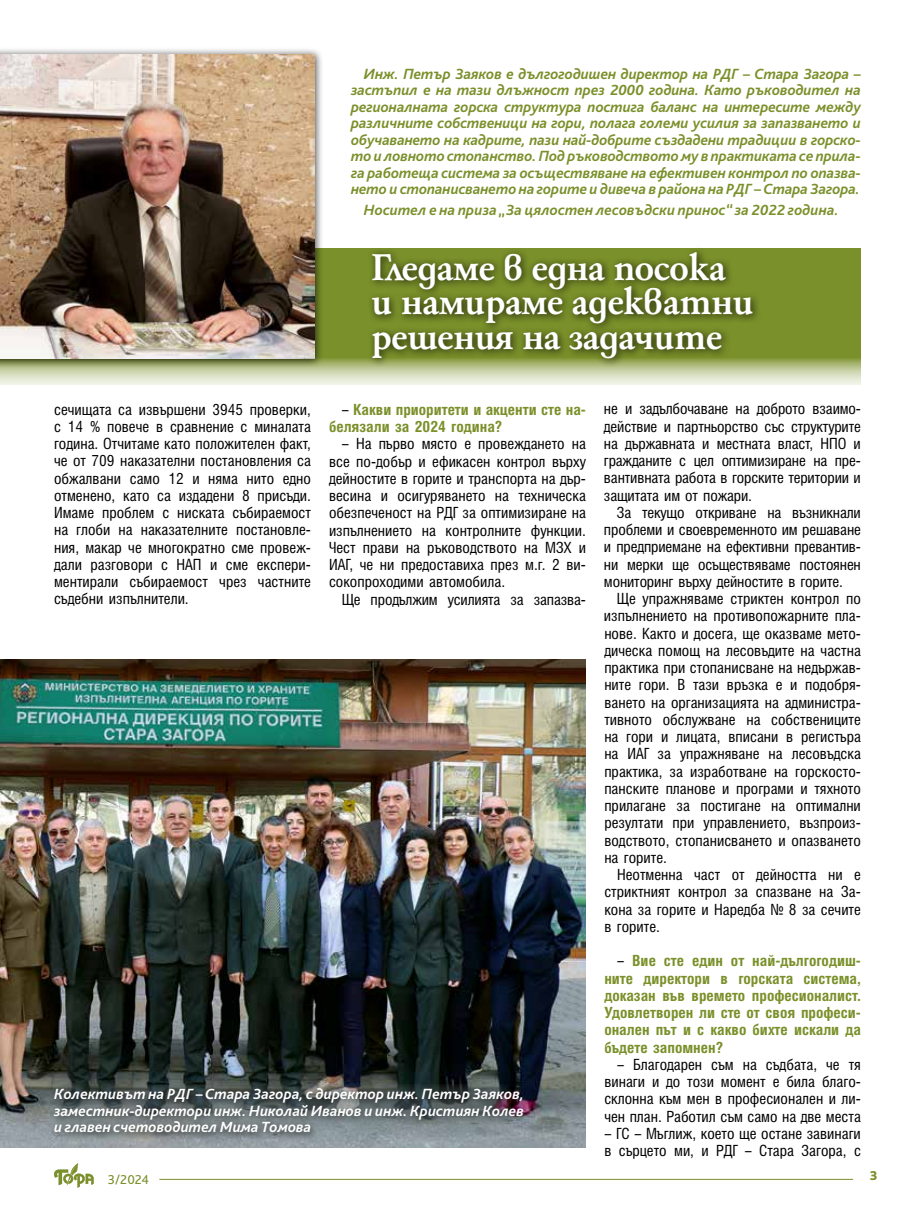
<style>
.page{position:relative;width:915px;height:1212px;background:#fff}
.page>*{position:absolute;margin:0;border:0;box-sizing:border-box;transform-origin:0 0}
.t1{font:700 40.5px/34.5px "HS Garamond Pro";letter-spacing:-.02em;color:#fff}
.t2{font:15.45px/17.2px "Hebar Condensed CYR";color:#000;text-align:justify}
.t3{font:italic 700 15.45px/16.5px "Bliss Pro";color:#7a902a;text-align:justify}
.t4{font:700 15.45px/17.2px "Hebar Condensed CYR";color:#7a902a}
.t5{font:italic 700 15.45px/16.5px "Bliss Pro";color:#fff;text-align:justify}
.t6{font:13.5px "Bliss Pro";color:#7a902a}
.t7{font:800 13.5px "Bliss Pro";color:#7a902a}
.s1{font-weight:400;color:#000}
</style>
<div class="page">
<img style="left:0;top:659px;width:585px;height:488px">
<svg style="left:0;top:249px;width:860px;height:136px;background:#a9b775"></svg>
<div style="left:0;top:47px;width:324px;height:321px;background:#000;opacity:.75"></div>
<img style="left:0;top:54px;width:314px;height:304px">
<div style="left:366px;top:246px;width:395px;height:122px;background:#000;opacity:.75"></div>
<div style="left:48px;top:1082px;width:484px;height:60px;background:#000;opacity:.75"></div>
<hr style="left:159px;top:1179px;width:693px;height:1px;background:#7a902a">
<svg style="left:54px;top:1163px;width:40px;height:25px"></svg>
<p class="t3" style="left:351px;top:65px;width:511px;text-indent:13px">Инж. Петър Заяков е дългогодишен директор на РДГ – Стара Загора – застъпил е на тази длъжност през 2000 година. Като ръководител на регионалната горска структура постига баланс на интересите между различните собственици на гори, полага големи усилия за запазването и обучаването на кадрите, пази най-добрите създадени традиции в горско&shy;то и ловното стопанство. Под ръководството му в практиката се прила&shy;га работеща система за осъществяване на ефективен контрол по опазва&shy;нето и стопанисването на горите и дивеча в района на РДГ – Стара Загора.</p>
<p class="t3" style="left:364px;top:201px;width:476px">Носител е на приза „За цялостен лесовъдски принос“ за 2022 година.</p>
<h1 class="t1" style="left:371px;top:249px;width:384px">Гледаме в една посока и намираме адекватни решения на задачите</h1>
<p class="t2" style="left:54px;top:401px;width:258px">сечищата са извършени 3945 проверки, с 14 % повече в сравнение с миналата година. Отчитаме като положителен факт, че от 709 наказателни постановления са обжалвани само 12 и няма нито едно отменено, като са издадени 8 присъди.<br>Имаме проблем с ниската събираемост на глоби на наказателните постановле&shy;ния, макар че многократно сме провеж&shy;дали разговори с НАП и сме експери&shy;ментирали събираемост чрез частните съдебни изпълнители.</p>
<p class="t4" style="left:329px;top:401px;width:258px;text-indent:13px"><span class="s1">–</span> Какви приоритети и акценти сте на&shy;белязали за 2024 година?</p>
<p class="t2" style="left:329px;top:436px;width:258px;text-indent:13px">– На първо място е провеждането на все по-добър и ефикасен контрол върху дейностите в горите и транспорта на дър&shy;весина и осигуряването на техническа обезпеченост на РДГ за оптимизиране на изпълнението на контролните функции.<br>Чест прави на ръководството на МЗХ и ИАГ, че ни предоставиха през м.г. 2 ви&shy;сокопроходими автомобила.</p>
<p class="t2" style="left:341px;top:591px;width:245px">Ще продължим усилията за запазва-</p>
<p class="t5" style="left:54px;top:1085px;width:471px">Колективът на РДГ – Стара Загора, с директор инж. Петър Заяков, заместник-директори инж. Николай Иванов и инж. Кристиян Колев и главен счетоводител Мима Томова</p>
<p class="t6" style="left:108px;top:1171px;width:43px">3/2024</p>
<p class="t2" style="left:603px;top:400px;width:258px">не и задълбочаване на доброто взаимо&shy;действие и партньорство със структурите на държавната и местната власт, НПО и гражданите с цел оптимизиране на пре&shy;вантивната работа в горските територии и защитата им от пожари.</p>
<p class="t2" style="left:603px;top:504px;width:258px;text-indent:13px">За текущо откриване на възникнали проблеми и своевременното им решаване и предприемане на ефективни превантив&shy;ни мерки ще осъществяваме постоянен мониторинг върху дейностите в горите.</p>
<p class="t2" style="left:603px;top:590px;width:258px;text-indent:13px">Ще упражняваме стриктен контрол по изпълнението на противопожарните пла&shy;нове. Както и досега, ще оказваме мето&shy;дическа помощ на лесовъдите на частна практика при стопанисване на недържав&shy;ните гори. В тази връзка е и подобря&shy;ването на организацията на администра&shy;тивното обслужване на собствениците на гори и лицата, вписани в регистъра на ИАГ за упражняване на лесовъдска практика, за изработване на горскосто&shy;панските планове и програми и тяхното прилагане за постигане на оптимални резултати при управлението, възпроиз&shy;водството, стопанисването и опазването на горите.</p>
<p class="t2" style="left:604px;top:866px;width:258px;text-indent:13px">Неотменна част от дейността ни е стриктният контрол за спазване на За&shy;кона за горите и Наредба № 8 за сечите в горите.</p>
<p class="t4" style="left:604px;top:952px;width:258px;text-align:justify;text-indent:13px"><span class="s1">–</span> Вие сте един от най-дългогодиш&shy;ните директори в горската система, доказан във времето професионалист.<br>Удовлетворен ли сте от своя професи&shy;онален път и с какво бихте искали да бъдете запомнен?</p>
<p class="t2" style="left:604px;top:1056px;width:258px;text-indent:13px">– Благодарен съм на съдбата, че тя винаги и до този момент е била благо&shy;склонна към мен в професионален и ли&shy;чен план. Работил съм само на две места</p>
<p class="t2" style="left:604px;top:1125px;width:258px">– ГС – Мъглиж, което ще остане завинаги в сърцето ми, и РДГ – Стара Загора, с</p>
<p class="t7" style="left:869px;top:1167px;width:9px">3</p>
</div>
